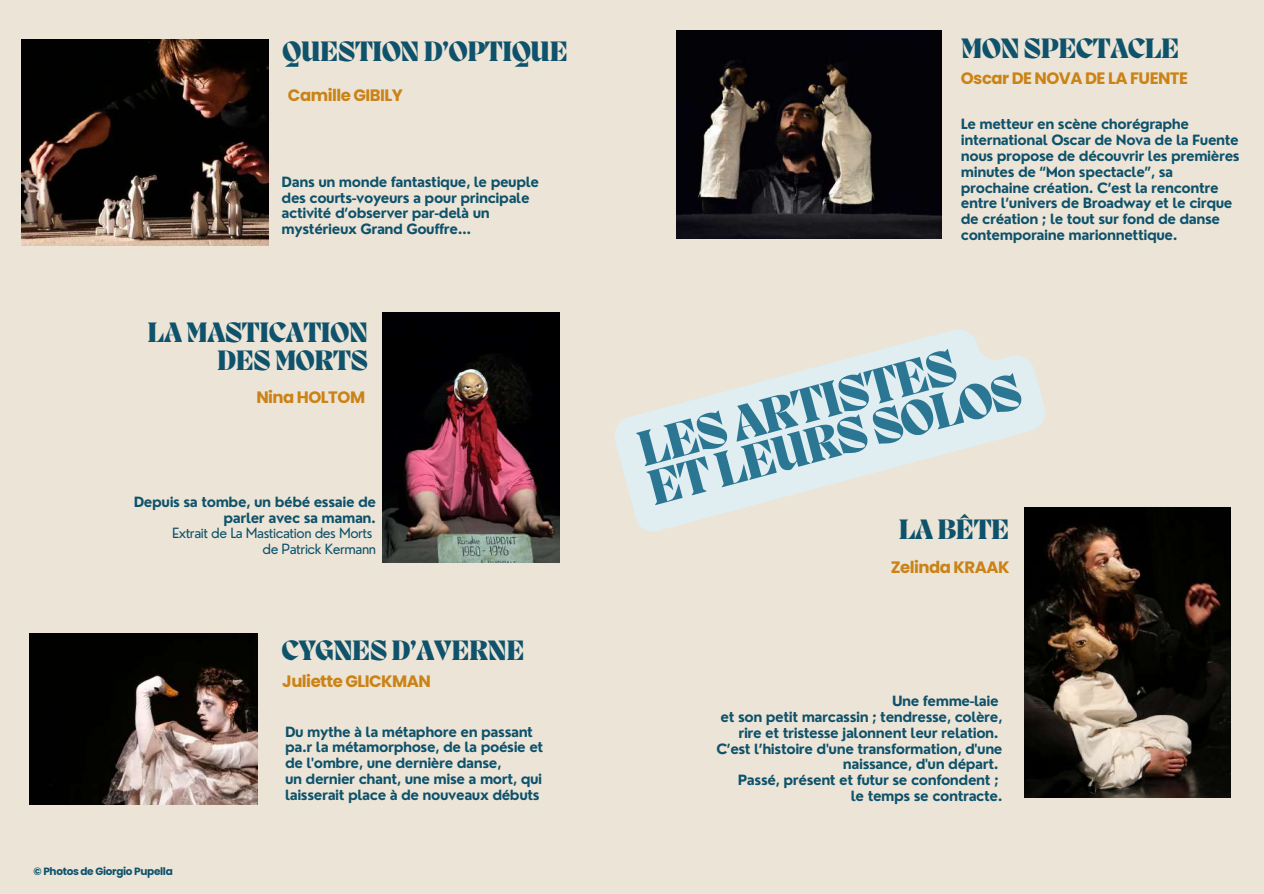
<style>
.page{position:relative;width:1264px;height:894px;background:#fff}
.page>*{position:absolute;margin:0;border:0;box-sizing:border-box;transform-origin:0 0}
.t1{font:800 51px/40.2px "Migra";color:#2b7692}
.t2{font:800 28.8px/28.2px "Migra";letter-spacing:-.03em;color:#0f526b;text-align:right}
.t3{font:700 16.5px "Poppins";letter-spacing:-.03em;color:#cb8317}
.t4{font:700 13.8px/15.8px "Nourd";letter-spacing:-.03em;color:#0f526b}
.t5{font:13.8px/15.8px "Nourd";letter-spacing:-.03em;color:#0f526b;text-align:right}
.t6{font:700 10.5px "Poppins";letter-spacing:-.03em;color:#0f526b}
</style>
<div class="page">
<div style="left:0;top:0;width:1263px;height:893px;background:#ece5d7"></div>
<img style="left:1024px;top:507px;width:206px;height:290px">
<img style="left:676px;top:30px;width:265px;height:209px">
<img style="left:22px;top:39px;width:246px;height:206px">
<img style="left:383px;top:312px;width:176px;height:250px">
<img style="left:29px;top:633px;width:228px;height:171px">
<svg style="left:614px;top:329px;width:435px;height:206px;fill:#e0edf1"></svg>
<h2 class="t2" style="left:282px;top:40px;width:287px">QUESTION D’OPTIQUE</h2>
<p class="t3" style="left:288px;top:84px;width:116px">Camille GIBILY</p>
<p class="t4" style="left:282px;top:174px;width:259px">Dans un monde fantastique, le peuple des courts-voyeurs a pour principale activité d’observer par-delà un mystérieux Grand Gouffre...</p>
<h2 class="t2" style="left:147px;top:320px;width:222px">LA MASTICATION<br>DES MORTS</h2>
<p class="t3" style="left:256px;top:385px;width:110px">Nina HOLTOM</p>
<p class="t4" style="left:134px;top:493px;width:244px;text-align:right">Depuis sa tombe, un bébé essaie de parler avec sa maman.</p>
<p class="t5" style="left:172px;top:525px;width:206px">Extrait de La Mastication des Morts de Patrick Kermann</p>
<h2 class="t2" style="left:282px;top:638px;width:244px">CYGNES D’AVERNE</h2>
<p class="t3" style="left:282px;top:669px;width:150px">Juliette GLICKMAN</p>
<p class="t6" style="left:34px;top:863px;width:141px">© Photos de Giorgio Pupella</p>
<p class="t4" style="left:285px;top:723px;width:260px">Du mythe à la métaphore en passant pa.r la métamorphose, de la poésie et de l'ombre, une dernière danse,<br>un dernier chant, une mise a mort, qui laisserait place à de nouveaux débuts</p>
<h2 class="t2" style="left:960px;top:37px;width:220px">MON SPECTACLE</h2>
<p class="t3" style="left:960px;top:67px;width:229px">Oscar DE NOVA DE LA FUENTE</p>
<p class="t4" style="left:960px;top:116px;width:280px">Le metteur en scène chorégraphe international Oscar de Nova de la Fuente nous propose de découvrir les premières minutes de “Mon spectacle”, sa prochaine création. C’est la rencontre entre l’univers de Broadway et le cirque de création ; le tout sur fond de danse contemporaine marionnettique.</p>
<h1 class="t1" style="left:634px;top:434px;width:386px;rotate:-15deg">LESARTISTES<br>ETLEURSSOLOS</h1>
<h2 class="t2" style="left:898px;top:517px;width:113px">LA BÊTE</h2>
<p class="t3" style="left:891px;top:555px;width:120px">Zelinda KRAAK</p>
<p class="t4" style="left:716px;top:692px;width:288px;text-align:right">Une femme-laie<br>et son petit marcassin ; tendresse, colère, rire et tristesse jalonnent leur relation.<br>C’est l’histoire d'une transformation, d'une naissance, d'un départ.<br>Passé, présent et futur se confondent ;<br>le temps se contracte.</p>
</div>
